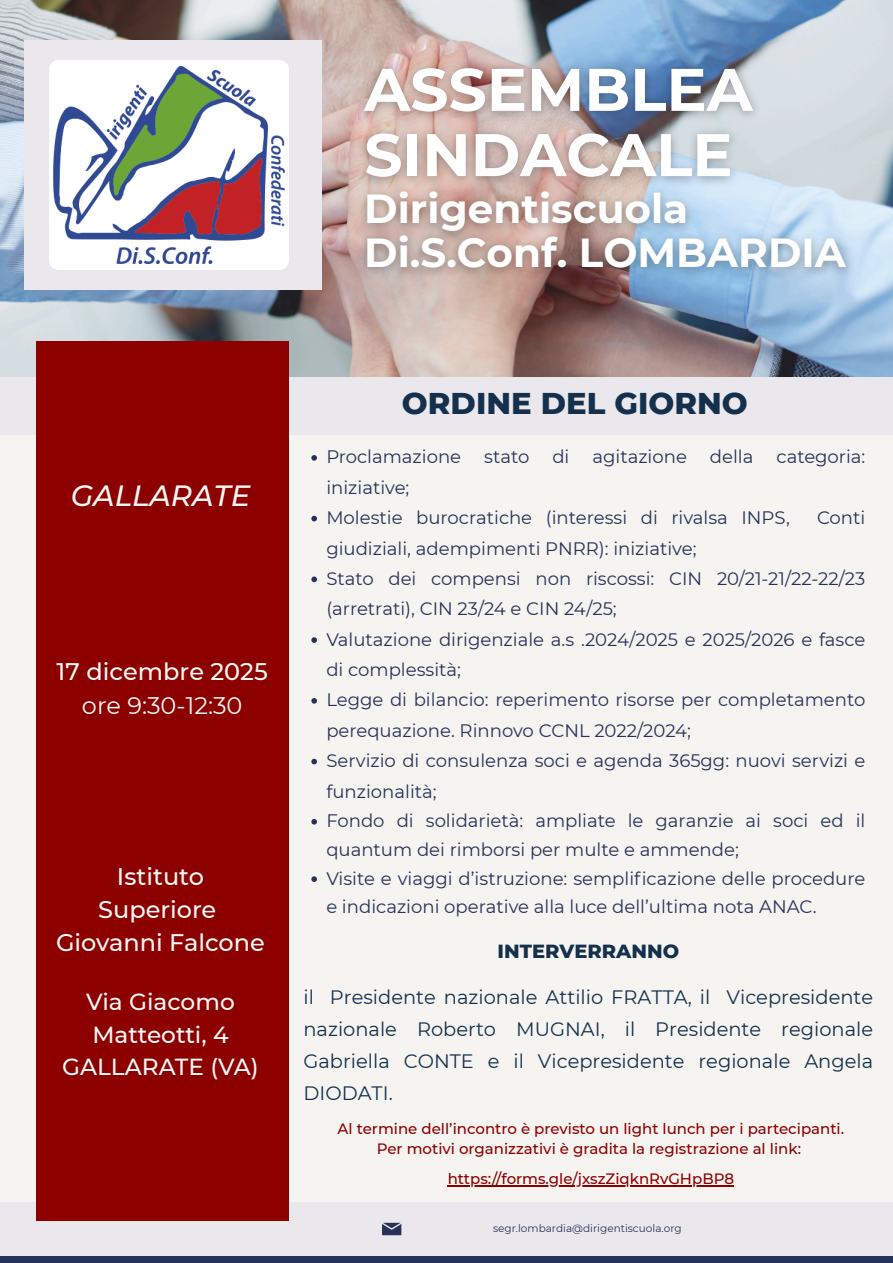
<style>
.page{position:relative;width:893px;height:1263px;background:#fff}
.page>*{position:absolute;margin:0;border:0;box-sizing:border-box;transform-origin:0 0}
.t1{font:700 60px/65.2px "Montserrat";color:#fff}
.t2{font:700 40.5px/43.9px "Montserrat";color:#fff}
.t3{font:800 30.67px "Montserrat";color:#14304d}
.t4{font:italic 500 29.25px "Montserrat";color:#f6f6f6}
.t5{font:500 24px/33.2px "Montserrat";color:#f6f6f6;text-align:center}
.t6{font:24px "Montserrat";color:#f6f6f6}
.t7{font:500 23.25px/32px "Montserrat";color:#f6f6f6;text-align:center}
.t8{font:19.42px/32px "Montserrat";color:#14304d;text-align:justify}
.t9{font:800 19.42px "Montserrat";color:#14304d}
.t10{font:18.08px/29.9px "Montserrat";color:#263258}
.t11{font:500 15px/20.8px "Montserrat";color:#8c0000;text-align:center}
.t12{font:10.5px "Montserrat";color:#263258}
</style>
<div class="page">
<div style="left:0;top:0;width:892px;height:1262px;background:#eae8ec"></div>
<div style="left:0;top:1256px;width:893px;height:7px;background:#263258"></div>
<div style="left:0;top:435px;width:893px;height:766px;background:#f6f4f1"></div>
<img style="left:0;top:0;width:893px;height:376px">
<div style="left:37px;top:341px;width:252px;height:879px;background:#8c0000"></div>
<div style="left:24px;top:40px;width:297px;height:250px;background:#eae8ec"></div>
<img style="left:349px;top:53px;width:512px;height:232px">
<img style="left:49px;top:60px;width:240px;height:210px">
<svg style="left:311px;top:455px;width:6px;height:6px"></svg>
<svg style="left:311px;top:516px;width:6px;height:5px"></svg>
<svg style="left:311px;top:576px;width:6px;height:6px"></svg>
<svg style="left:311px;top:637px;width:6px;height:6px"></svg>
<svg style="left:311px;top:698px;width:6px;height:6px"></svg>
<svg style="left:311px;top:759px;width:6px;height:5px"></svg>
<svg style="left:311px;top:819px;width:6px;height:5px"></svg>
<svg style="left:311px;top:876px;width:6px;height:6px"></svg>
<svg style="left:382px;top:1223px;width:19px;height:12px"></svg>
<hr style="left:448px;top:1185px;width:286px;height:1px;background:#8c0000">
<h1 class="t1" style="left:364px;top:57px;width:390px">ASSEMBLEA<br>SINDACALE</h1>
<h2 class="t2" style="left:364px;top:187px;width:483px">Dirigentiscuola<br>Di.S.Conf. LOMBARDIA</h2>
<h3 class="t4" style="left:71px;top:478px;width:181px">GALLARATE</h3>
<h3 class="t5" style="left:57px;top:655px;width:213px">17 dicembre 2025</h3>
<h3 class="t6" style="left:82px;top:690px;width:162px">ore 9:30-12:30</h3>
<h3 class="t5" style="left:56px;top:860px;width:210px">Istituto<br>Superiore<br>Giovanni Falcone</h3>
<p class="t7" style="left:62px;top:986px;width:198px">Via Giacomo<br>Matteotti, 4<br>GALLARATE (VA)</p>
<h3 class="t3" style="left:402px;top:384px;width:347px">ORDINE DEL GIORNO</h3>
<p class="t10" style="left:326px;top:442px;width:136px">Proclamazione</p>
<p class="t10" style="left:484px;top:442px;width:47px">stato</p>
<p class="t10" style="left:552px;top:442px;width:19px">di</p>
<p class="t10" style="left:592px;top:442px;width:96px">agitazione</p>
<p class="t10" style="left:710px;top:442px;width:45px">della</p>
<p class="t10" style="left:776px;top:442px;width:90px">categoria:</p>
<p class="t10" style="left:326px;top:472px;width:465px;line-height:30.4px">iniziative;<br>Molestie burocratiche (interessi di rivalsa INPS,</p>
<p class="t10" style="left:817px;top:503px;width:50px">Conti</p>
<p class="t10" style="left:326px;top:533px;width:540px">giudiziali, adempimenti PNRR): iniziative;<br>Stato dei compensi non riscossi: CIN 20/21-21/22-22/23 (arretrati), CIN 23/24 e CIN 24/25;<br>Valutazione dirigenziale a.s .2024/2025 e 2025/2026 e fasce di complessità;<br>Legge di bilancio: reperimento risorse per completamento perequazione. Rinnovo CCNL 2022/2024;<br>Servizio di consulenza soci e agenda 365gg: nuovi servizi e funzionalità;<br>Fondo di solidarietà: ampliate le garanzie ai soci ed il quantum dei rimborsi per multe e ammende;<br>Visite e viaggi d’istruzione: semplificazione delle procedure e indicazioni operative alla luce dell’ultima nota ANAC.</p>
<p class="t9" style="left:497px;top:940px;width:183px">INTERVERRANNO</p>
<p class="t8" style="left:303px;top:981px;width:571px">il Presidente nazionale Attilio FRATTA, il Vicepresidente nazionale Roberto MUGNAI, il Presidente regionale Gabriella CONTE e il Vicepresidente regionale Angela DIODATI.</p>
<p class="t11" style="left:338px;top:1118px;width:508px">Al termine dell’incontro è previsto un light lunch per i partecipanti.<br>Per motivi organizzativi è gradita la registrazione al link:</p>
<p class="t11" style="left:448px;top:1168px;width:288px">https://forms.gle/jxszZiqknRvGHpBP8</p>
<p class="t12" style="left:493px;top:1222px;width:190px">segr.lombardia@dirigentiscuola.org</p>
</div>
